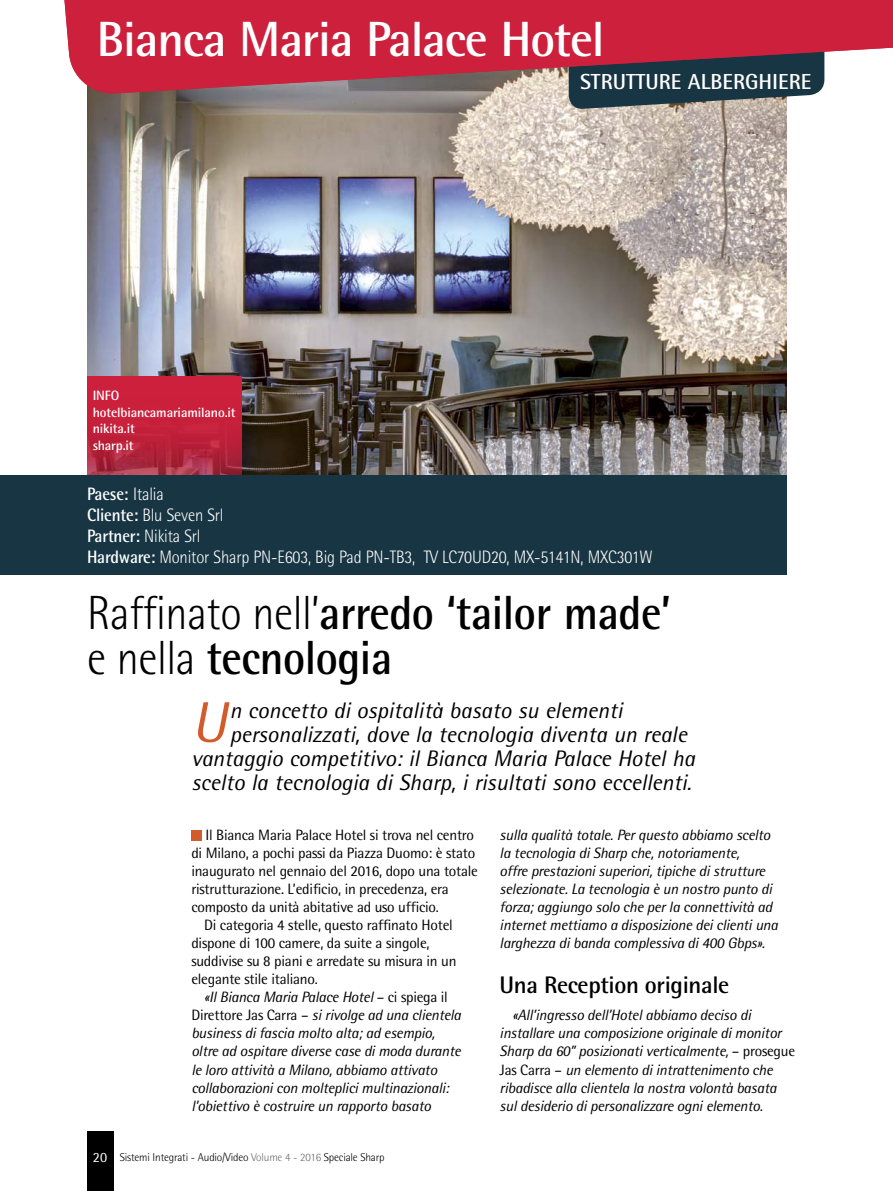
<style>
.page{position:relative;width:893px;height:1191px;background:#fff}
.page>*{position:absolute;margin:0;border:0;box-sizing:border-box;transform-origin:0 0}
.q_sommario{font:italic 57.3px "Rotis Semi Sans";color:#d35b2b}
.q_azienda{font:700 49.5px "Rotis Semi Sans";letter-spacing:-.025em;color:#fff}
.q_titolo{font:700 48px/45px "Rotis Semi Sans";letter-spacing:-.01em;color:#000;scale:.92 1}
.q_titolino_singolo{font:700 24px "Rotis Semi Sans";letter-spacing:-.015em;color:#000}
.q_sommario-2{font:italic 22.5px "Rotis Semi Sans";color:#000}
.q_wwwAzienda{font:700 21.75px "Rotis Semi Sans";color:#fff}
.q_titolo-2{font:300 18px "Rotis Semi Sans";letter-spacing:-.01em;color:#fff;scale:.92 1}
.q_titolo-3{font:700 18px "Rotis Semi Sans";letter-spacing:-.01em;color:#fff;scale:.92 1}
.q_testo{font:italic 15px/18px "Rotis Semi Sans";letter-spacing:-.015em;color:#000}
.q_testo-2{font:15px/18px "Rotis Semi Sans";letter-spacing:-.015em;color:#000}
.Normale{font:14.1px "Rotis Semi Sans";color:#fff}
.q_testo-3{font:700 13.5px "Rotis Semi Sans";letter-spacing:-.01em;color:#fff}
.Normale-2{font:300 11.25px "Rotis Semi Sans";letter-spacing:-.015em;color:#000}
.s1{font-weight:300}
.s2{font-weight:700}
.s3{font-style:normal}
.s4{color:#6d6e70}
</style>
<div class="page">
<img style="left:87px;top:95px;width:700px;height:380px">
<svg style="left:569px;top:95px;width:241px;height:15px;background:#767d7e"></svg>
<div style="left:87px;top:1131px;width:26px;height:60px;background:#000"></div>
<svg style="left:64px;top:0;width:829px;height:95px;background:#b4364c"></svg>
<svg style="left:87px;top:376px;width:155px;height:99px;background:#bf233d"></svg>
<div style="left:0;top:475px;width:787px;height:99px;background:#183543"></div>
<div style="left:191px;top:830px;width:11px;height:10px;background:#d35b2b"></div>
<p class="q_azienda" style="left:97px;top:9px;width:509px">Bianca Maria Palace Hotel</p>
<p class="q_testo-3" style="left:93px;top:387px;width:28px">INFO</p>
<p class="q_testo-3" style="left:93px;top:404px;width:144px">hotelbiancamariamilano.it</p>
<p class="q_testo-3" style="left:93px;top:420px;width:44px">nikita.it</p>
<p class="q_testo-3" style="left:93px;top:437px;width:43px">sharp.it</p>
<p class="q_wwwAzienda" style="left:580px;top:68px;width:233px">STRUTTURE ALBERGHIERE</p>
<p class="q_titolo-3" style="left:87px;top:482px;width:85px">Paese: <span class="s1">Italia</span></p>
<p class="q_titolo-2" style="left:87px;top:504px;width:150px"><span class="s2">Cliente:</span> Blu Seven Srl</p>
<p class="q_titolo-2" style="left:87px;top:525px;width:125px"><span class="s2">Partner:</span> Nikita Srl</p>
<p class="q_titolo-2" style="left:87px;top:546px;width:616px"><span class="s2">Hardware:</span> Monitor Sharp PN-E603, Big Pad PN-TB3, TV LC70UD20, MX-5141N, MXC301W</p>
<p class="q_titolo" style="left:87px;top:590px;width:636px"><span class="s1">Raffinato nell’</span>arredo ‘tailor made’ <span class="s1">e nella</span> tecnologia</p>
<p class="q_sommario" style="left:191px;top:687px;width:36px">U</p>
<p class="q_sommario-2" style="left:230px;top:696px;width:394px">n concetto di ospitalità basato su elementi</p>
<p class="q_sommario-2" style="left:230px;top:720px;width:459px">personalizzati, dove la tecnologia diventa un reale</p>
<p class="q_sommario-2" style="left:191px;top:744px;width:505px">vantaggio competitivo: il Bianca Maria Palace Hotel ha</p>
<p class="q_sommario-2" style="left:191px;top:768px;width:502px">scelto la tecnologia di Sharp, i risultati sono eccellenti.</p>
<p class="q_testo-2" style="left:191px;top:826px;width:288px;text-indent:14px">Il Bianca Maria Palace Hotel si trova nel centro di Milano, a pochi passi da Piazza Duomo: è stato inaugurato nel gennaio del 2016, dopo una totale ristrutturazione. L’edificio, in precedenza, era composto da unità abitative ad uso ufficio.</p>
<p class="q_testo-2" style="left:191px;top:916px;width:267px;text-indent:13px">Di categoria 4 stelle, questo raffinato Hotel dispone di 100 camere, da suite a singole, suddivise su 8 piani e arredate su misura in un elegante stile italiano.</p>
<p class="q_testo" style="left:191px;top:988px;width:271px;text-indent:13px">«Il Bianca Maria Palace Hotel <span class="s3">– ci spiega il Direttore Jas Carra –</span> si rivolge ad una clientela business di fascia molto alta; ad esempio, oltre ad ospitare diverse case di moda durante le loro attività a Milano, abbiamo attivato collaborazioni con molteplici multinazionali: l’obiettivo è costruire un rapporto basato</p>
<p class="Normale" style="left:93px;top:1148px;width:16px">20</p>
<p class="Normale-2" style="left:120px;top:1150px;width:266px">Sistemi Integrati - Audio/Video <span class="s4">Volume 4 - 2016</span> Speciale Sharp</p>
<p class="q_testo" style="left:500px;top:826px;width:280px">sulla qualità totale. Per questo abbiamo scelto la tecnologia di Sharp che, notoriamente,<br>offre prestazioni superiori, tipiche di strutture selezionate. La tecnologia è un nostro punto di forza; aggiungo solo che per la connettività ad internet mettiamo a disposizione dei clienti una larghezza di banda complessiva di 400 Gbps».</p>
<p class="q_titolino_singolo" style="left:500px;top:970px;width:231px">Una Reception originale</p>
<p class="q_testo" style="left:500px;top:1006px;width:297px;text-indent:13px">«All’ingresso dell’Hotel abbiamo deciso di installare una composizione originale di monitor Sharp da 60” posizionati verticalmente, <span class="s3">– prosegue Jas Carra –</span> un elemento di intrattenimento che ribadisce alla clientela la nostra volontà basata sul desiderio di personalizzare ogni elemento.</p>
</div>
